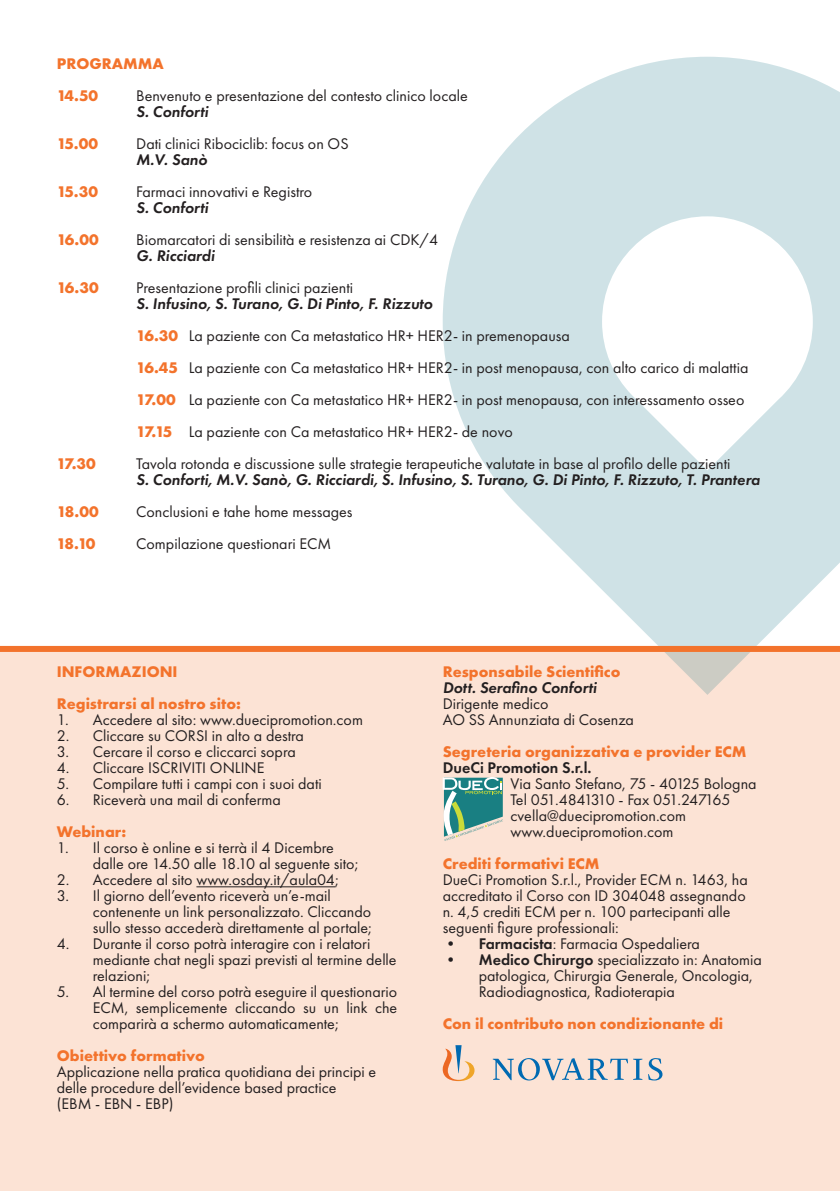
<style>
.page{position:relative;width:840px;height:1191px;background:#fff}
.page>*{position:absolute;margin:0;border:0;box-sizing:border-box;transform-origin:0 0}
.t1{font:16px/16px "Futura PT";color:#231f20}
.t2{font:700 16px "Futura PT";color:#f3732c}
.t3{font:italic 600 16px "Futura PT";color:#231f20}
.t4{font:16px "Futura PT";letter-spacing:-.05em;color:#231f20}
.t5{font:600 16px "Futura PT";color:#231f20}
.s1{font-weight:600}
</style>
<div class="page">
<div style="left:0;top:649px;width:839px;height:542px;background:#fce3d5"></div>
<svg style="left:442px;top:57px;width:397px;height:638px;fill:#cfe2e6"></svg>
<svg style="left:442px;top:777px;width:60px;height:64px"></svg>
<div style="left:0;top:646px;width:839px;height:6px;background:#f3732c"></div>
<svg style="left:442px;top:1045px;width:220px;height:36px"></svg>
<hr style="left:196px;top:886px;width:139px;height:1px;background:#231f20">
<p class="t2" style="left:57px;top:53px;width:109px">PROGRAMMA</p>
<p class="t2" style="left:57px;top:85px;width:43px">14.50</p>
<p class="t2" style="left:57px;top:133px;width:43px">15.00</p>
<p class="t2" style="left:57px;top:181px;width:43px">15.30</p>
<p class="t2" style="left:57px;top:229px;width:43px">16.00</p>
<p class="t2" style="left:57px;top:277px;width:43px">16.30</p>
<p class="t2" style="left:56px;top:453px;width:41px">17.30</p>
<p class="t2" style="left:57px;top:501px;width:43px">18.00</p>
<p class="t2" style="left:56px;top:533px;width:41px">18.10</p>
<p class="t1" style="left:136px;top:87px;width:333px">Benvenuto e presentazione del contesto clinico locale</p>
<p class="t3" style="left:136px;top:101px;width:74px">S. Conforti</p>
<p class="t1" style="left:136px;top:135px;width:214px">Dati clinici Ribociclib: focus on OS</p>
<p class="t3" style="left:136px;top:149px;width:73px">M.V. Sanò</p>
<p class="t1" style="left:136px;top:183px;width:177px">Farmaci innovativi e Registro</p>
<p class="t3" style="left:136px;top:197px;width:74px">S. Conforti</p>
<p class="t1" style="left:136px;top:231px;width:303px">Biomarcatori di sensibilità e resistenza ai CDK/4</p>
<p class="t3" style="left:136px;top:245px;width:80px">G. Ricciardi</p>
<p class="t1" style="left:136px;top:279px;width:218px">Presentazione profili clinici pazienti</p>
<p class="t3" style="left:136px;top:293px;width:298px">S. Infusino, S. Turano, G. Di Pinto, F. Rizzuto</p>
<p class="t1" style="left:189px;top:327px;width:382px">La paziente con Ca metastatico HR+ HER2- in premenopausa</p>
<p class="t1" style="left:189px;top:359px;width:561px">La paziente con Ca metastatico HR+ HER2- in post menopausa, con alto carico di malattia</p>
<p class="t1" style="left:189px;top:391px;width:557px">La paziente con Ca metastatico HR+ HER2- in post menopausa, con interessamento osseo</p>
<p class="t1" style="left:189px;top:423px;width:325px">La paziente con Ca metastatico HR+ HER2- de novo</p>
<p class="t1" style="left:136px;top:455px;width:595px">Tavola rotonda e discussione sulle strategie terapeutiche valutate in base al profilo delle pazienti</p>
<p class="t3" style="left:136px;top:469px;width:625px">S. Conforti, M.V. Sanò, G. Ricciardi, S. Infusino, S. Turano, G. Di Pinto, F. Rizzuto, T. Prantera</p>
<p class="t1" style="left:136px;top:503px;width:218px">Conclusioni e tahe home messages</p>
<p class="t1" style="left:136px;top:535px;width:196px">Compilazione questionari ECM</p>
<p class="t2" style="left:136px;top:325px;width:43px">16.30</p>
<p class="t2" style="left:136px;top:357px;width:43px">16.45</p>
<p class="t2" style="left:136px;top:389px;width:41px">17.00</p>
<p class="t2" style="left:136px;top:421px;width:38px">17.15</p>
<p class="t2" style="left:57px;top:661px;width:122px">INFORMAZIONI</p>
<p class="t2" style="left:57px;top:693px;width:186px">Registrarsi al nostro sito:</p>
<p class="t1" style="left:57px;top:711px;width:307px">1. Accedere al sito: www.duecipromotion.com</p>
<p class="t1" style="left:57px;top:727px;width:249px">2. Cliccare su CORSI in alto a destra</p>
<p class="t1" style="left:57px;top:743px;width:240px">3. Cercare il corso e cliccarci sopra</p>
<p class="t1" style="left:57px;top:759px;width:209px">4. Cliccare ISCRIVITI ONLINE</p>
<p class="t1" style="left:57px;top:775px;width:266px">5. Compilare tutti i campi con i suoi dati</p>
<p class="t1" style="left:57px;top:791px;width:225px">6. Riceverà una mail di conferma</p>
<p class="t2" style="left:57px;top:821px;width:71px">Webinar:</p>
<p class="t1" style="left:93px;top:839px;width:267px;text-indent:-36px">1. Il corso è online e si terrà il 4 Dicembre dalle ore 14.50 alle 18.10 al seguente sito;</p>
<p class="t1" style="left:57px;top:871px;width:283px">2. Accedere al sito www.osday.it/aula04;</p>
<p class="t1" style="left:93px;top:887px;width:280px;text-indent:-36px">3. Il giorno dell’evento riceverà un’e-mail contenente un link personalizzato. Cliccando sullo stesso accederà direttamente al portale;</p>
<p class="t1" style="left:93px;top:935px;width:305px;text-indent:-36px">4. Durante il corso potrà interagire con i relatori mediante chat negli spazi previsti al termine delle relazioni;</p>
<p class="t1" style="left:93px;top:983px;width:306px;text-align:justify;text-indent:-36px">5. Al termine del corso potrà eseguire il questionario ECM, semplicemente cliccando su un link che comparirà a schermo automaticamente;</p>
<p class="t2" style="left:57px;top:1045px;width:149px">Obiettivo formativo</p>
<p class="t1" style="left:57px;top:1063px;width:321px">Applicazione nella pratica quotidiana dei principi e delle procedure dell’evidence based practice</p>
<p class="t1" style="left:57px;top:1095px;width:118px">(EBM - EBN - EBP)</p>
<p class="t2" style="left:442px;top:661px;width:179px">Responsabile Scientifico</p>
<p class="t3" style="left:442px;top:677px;width:155px">Dott. Serafino Conforti</p>
<p class="t1" style="left:442px;top:695px;width:107px">Dirigente medico</p>
<p class="t1" style="left:442px;top:711px;width:193px">AO SS Annunziata di Cosenza</p>
<p class="t2" style="left:442px;top:741px;width:305px">Segreteria organizzativa e provider ECM</p>
<p class="t5" style="left:442px;top:758px;width:150px">DueCi Promotion S.r.l.</p>
<p class="t1" style="left:510px;top:775px;width:247px">Via Santo Stefano, 75 - 40125 Bologna</p>
<p class="t4" style="left:510px;top:790px;width:221px">Tel 051.4841310 - Fax 051.247165</p>
<p class="t1" style="left:510px;top:807px;width:177px">cvella@duecipromotion.com</p>
<p class="t1" style="left:510px;top:823px;width:164px">www.duecipromotion.com</p>
<p class="t2" style="left:442px;top:853px;width:158px">Crediti formativi ECM</p>
<p class="t1" style="left:442px;top:871px;width:306px">DueCi Promotion S.r.l., Provider ECM n. 1463, ha accreditato il Corso con ID 304048 assegnando</p>
<p class="t1" style="left:442px;top:903px;width:289px">n. 4,5 crediti ECM per n. 100 partecipanti alle seguenti figure professionali:</p>
<p class="t1" style="left:442px;top:935px;width:259px"><span class="s1">• Farmacista</span>: Farmacia Ospedaliera</p>
<p class="t1" style="left:478px;top:951px;width:284px;text-indent:-36px"><span class="s1">• Medico Chirurgo</span> specializzato in: Anatomia patologica, Chirurgia Generale, Oncologia,<br>Radiodiagnostica, Radioterapia</p>
<p class="t2" style="left:442px;top:1013px;width:282px">Con il contributo non condizionante di</p>
</div>
